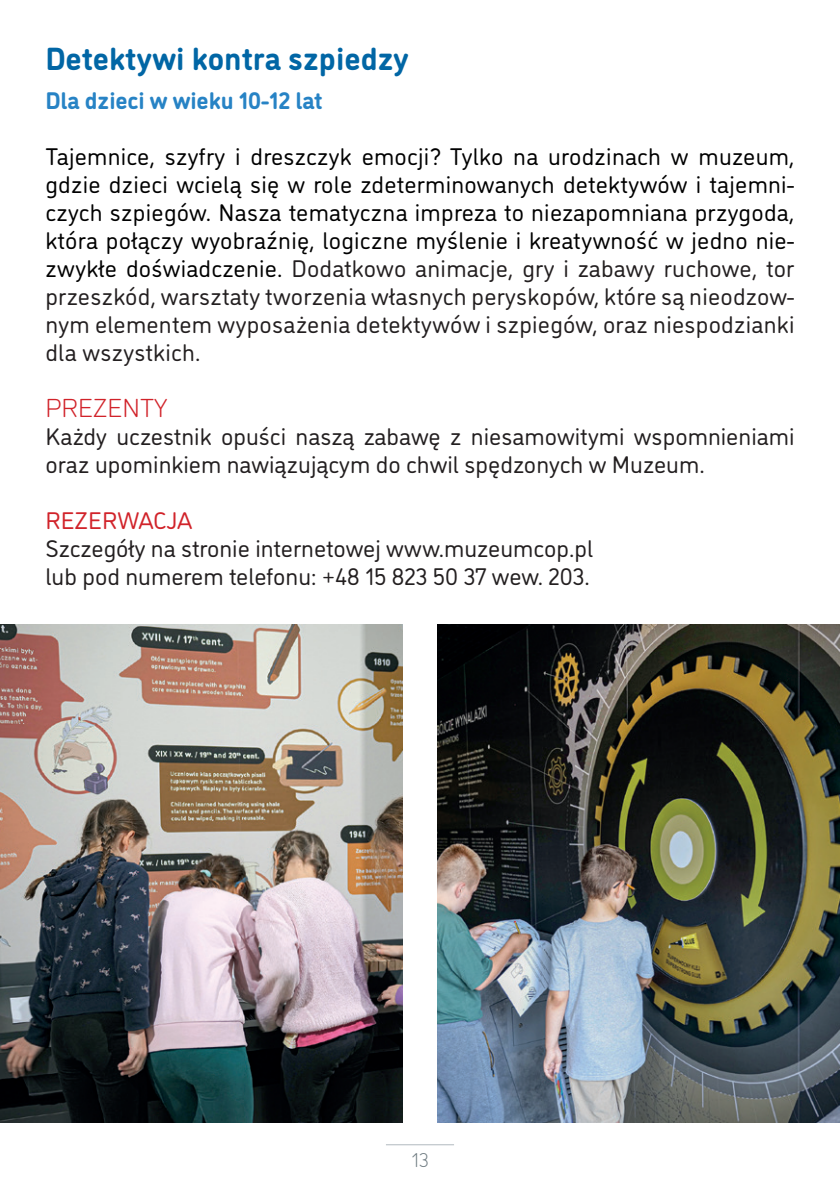
<style>
.page{position:relative;width:840px;height:1191px;background:#fff}
.page>*{position:absolute;margin:0;border:0;box-sizing:border-box;transform-origin:0 0}
.Lekcje{font:700 32px "DI Nosaur";color:#0166a5}
.Podstawy{font:300 26px "DI Nosaur";color:#d1232a}
.tekst{font:24px/28px "DI Nosaur";letter-spacing:.01em;color:#000001;text-align:justify}
.tekst-2{font:24px/28px "DI Nosaur";color:#231f20}
.godz{font:700 24px "DI Nosaur";letter-spacing:-.005em;color:#2783c5}
.tekst-3{font:24px "DI Nosaur";color:#d1232a}
.t1{font:300 20px "DI Nosaur";color:#717d83}
.s1{color:#231f20}
</style>
<div class="page">
<img style="left:437px;top:625px;width:402px;height:498px">
<img style="left:0;top:625px;width:403px;height:498px">
<hr style="left:386px;top:1144px;width:68px;height:1px;background:#b1b9bf">
<p class="Lekcje" style="left:45px;top:34px;width:364px">Detektywi kontra szpiedzy</p>
<p class="godz" style="left:45px;top:82px;width:278px">Dla dzieci w wieku 10-12 lat</p>
<p class="tekst" style="left:45px;top:141px;width:750px">Tajemnice, szyfry i dreszczyk emocji? Tylko na urodzinach w muzeum, gdzie dzieci wcielą się w role zdeterminowanych detektywów i tajemni&shy;czych szpiegów. Nasza tematyczna impreza to niezapomniana przygoda, która połączy wyobraźnię, logiczne myślenie i kreatywność w jedno nie&shy;zwykłe doświadczenie. <span class="s1">Dodatkowo animacje, gry i zabawy ruchowe, tor przeszkód, warsztaty tworzenia własnych peryskopów, które są nieodzow&shy;nym elementem wyposażenia detektywów i szpiegów, oraz niespodzianki dla wszystkich.</span></p>
<p class="Podstawy" style="left:45px;top:389px;width:123px">PREZENTY</p>
<p class="tekst-2" style="left:45px;top:421px;width:750px">Każdy uczestnik opuści naszą zabawę z niesamowitymi wspomnieniami oraz upominkiem nawiązującym do chwil spędzonych w Muzeum.</p>
<p class="tekst-3" style="left:45px;top:504px;width:148px">REZERWACJA</p>
<p class="tekst-2" style="left:45px;top:533px;width:549px">Szczegóły na stronie internetowej www.muzeumcop.pl</p>
<p class="tekst-2" style="left:45px;top:561px;width:545px">lub pod numerem telefonu: +48 15 823 50 37 wew. 203.</p>
<p class="t1" style="left:411px;top:1145px;width:19px">13</p>
</div>
